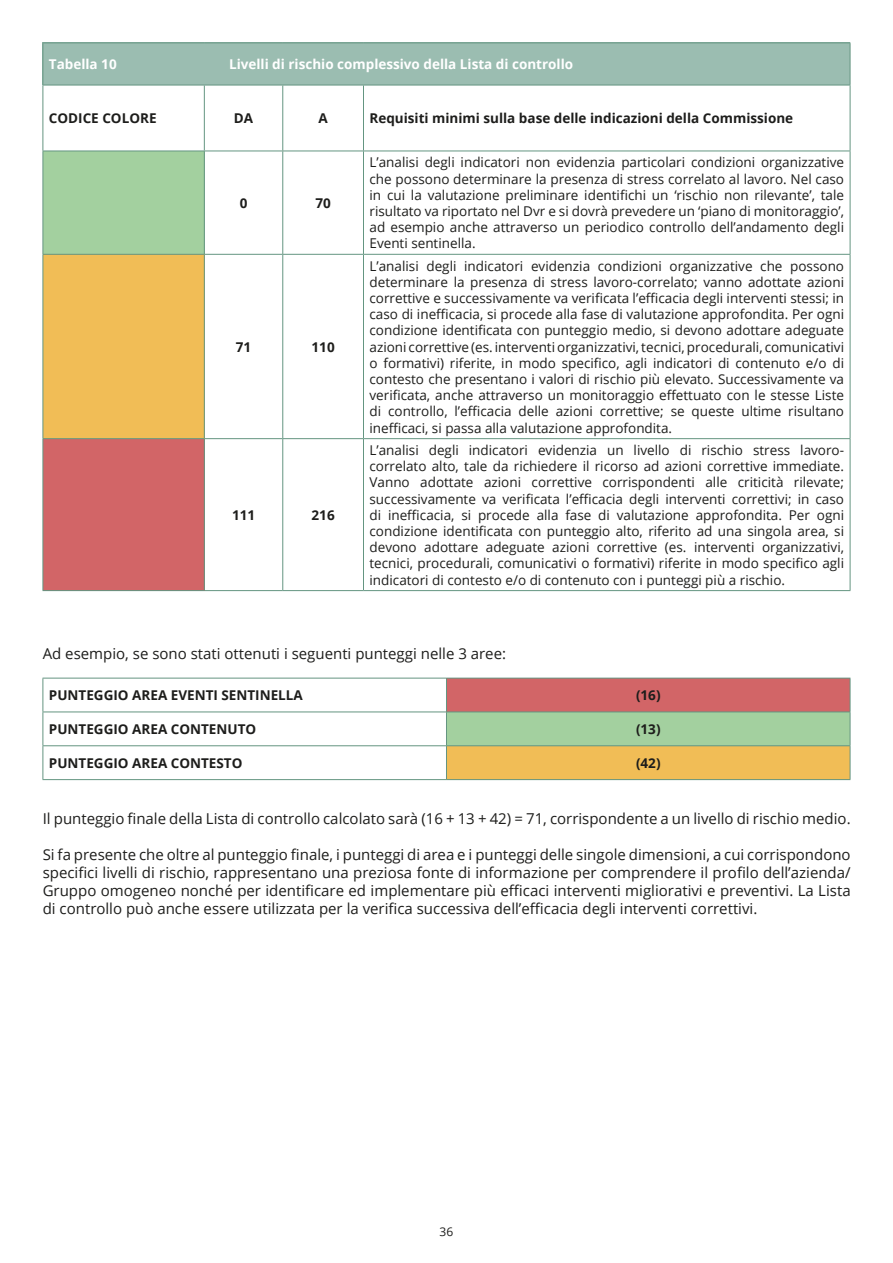
<style>
.page{position:relative;width:893px;height:1263px;background:#fff}
.page>*{position:absolute;margin:0;border:0;box-sizing:border-box;transform-origin:0 0}
.t1{font:15px/18px "Open Sans";color:#1d1d1b;text-align:justify}
.t2{font:13.5px/16.2px "Open Sans";color:#1d1d1b;text-align:justify}
.t3{font:700 13.5px "Open Sans";color:#1d1d1b}
.t4{font:700 13.5px "Open Sans";color:#fff}
.t5{font:12px "Open Sans";color:#1d1d1b}
</style>
<div class="page">
<div style="left:43px;top:43px;width:807px;height:42px;background:#9bbdb1"></div>
<svg style="left:283px;top:86px;width:567px;height:504px"></svg>
<div style="left:43px;top:151px;width:161px;height:103px;background:#a3d09f"></div>
<div style="left:43px;top:254px;width:161px;height:185px;background:#f1bd56"></div>
<div style="left:43px;top:439px;width:161px;height:152px;background:#d26567"></div>
<hr style="left:43px;top:43px;width:161px;height:1px;background:#649581">
<hr style="left:43px;top:43px;width:1px;height:42px;background:#649581">
<hr style="left:204px;top:43px;width:79px;height:1px;background:#649581">
<hr style="left:283px;top:43px;width:80px;height:1px;background:#649581">
<hr style="left:363px;top:43px;width:487px;height:1px;background:#649581">
<hr style="left:850px;top:43px;width:1px;height:42px;background:#649581">
<hr style="left:43px;top:85px;width:161px;height:1px;background:#649581">
<hr style="left:43px;top:85px;width:1px;height:66px;background:#649581">
<hr style="left:204px;top:85px;width:79px;height:1px;background:#649581">
<hr style="left:204px;top:85px;width:1px;height:66px;background:#649581">
<hr style="left:283px;top:85px;width:80px;height:1px;background:#649581">
<hr style="left:282px;top:85px;width:1px;height:66px;background:#649581">
<hr style="left:363px;top:85px;width:487px;height:1px;background:#649581">
<hr style="left:363px;top:85px;width:1px;height:66px;background:#649581">
<hr style="left:850px;top:85px;width:1px;height:66px;background:#649581">
<hr style="left:204px;top:151px;width:79px;height:1px;background:#649581">
<hr style="left:283px;top:151px;width:80px;height:1px;background:#649581">
<hr style="left:282px;top:151px;width:1px;height:103px;background:#649581">
<hr style="left:363px;top:151px;width:487px;height:1px;background:#649581">
<hr style="left:363px;top:151px;width:1px;height:103px;background:#649581">
<hr style="left:850px;top:151px;width:1px;height:103px;background:#649581">
<hr style="left:204px;top:254px;width:79px;height:1px;background:#649581">
<hr style="left:283px;top:254px;width:80px;height:1px;background:#649581">
<hr style="left:282px;top:255px;width:1px;height:183px;background:#649581">
<hr style="left:363px;top:254px;width:487px;height:1px;background:#649581">
<hr style="left:363px;top:255px;width:1px;height:183px;background:#649581">
<hr style="left:850px;top:255px;width:1px;height:183px;background:#649581">
<hr style="left:204px;top:438px;width:79px;height:1px;background:#649581">
<hr style="left:283px;top:438px;width:80px;height:1px;background:#649581">
<hr style="left:282px;top:439px;width:1px;height:151px;background:#649581">
<hr style="left:363px;top:438px;width:487px;height:1px;background:#649581">
<hr style="left:363px;top:439px;width:1px;height:151px;background:#649581">
<hr style="left:850px;top:439px;width:1px;height:151px;background:#649581">
<hr style="left:204px;top:590px;width:79px;height:1px;background:#649581">
<hr style="left:283px;top:590px;width:80px;height:1px;background:#649581">
<hr style="left:363px;top:590px;width:487px;height:1px;background:#649581">
<hr style="left:43px;top:151px;width:161px;height:1px;background:#649581">
<hr style="left:43px;top:151px;width:1px;height:103px;background:#649581">
<hr style="left:204px;top:151px;width:1px;height:103px;background:#649581">
<hr style="left:43px;top:254px;width:161px;height:1px;background:#649581">
<hr style="left:43px;top:255px;width:1px;height:183px;background:#649581">
<hr style="left:204px;top:255px;width:1px;height:183px;background:#649581">
<hr style="left:43px;top:438px;width:161px;height:1px;background:#649581">
<hr style="left:43px;top:439px;width:1px;height:151px;background:#649581">
<hr style="left:204px;top:439px;width:1px;height:151px;background:#649581">
<hr style="left:43px;top:590px;width:161px;height:1px;background:#649581">
<svg style="left:44px;top:712px;width:402px;height:35px"></svg>
<div style="left:446px;top:678px;width:404px;height:34px;background:#d26567"></div>
<div style="left:446px;top:712px;width:404px;height:34px;background:#a3d09f"></div>
<div style="left:446px;top:746px;width:404px;height:34px;background:#f1bd56"></div>
<hr style="left:43px;top:678px;width:403px;height:1px;background:#649581">
<hr style="left:43px;top:678px;width:1px;height:33px;background:#649581">
<hr style="left:43px;top:711px;width:403px;height:1px;background:#649581">
<hr style="left:43px;top:712px;width:1px;height:33px;background:#649581">
<hr style="left:43px;top:745px;width:403px;height:1px;background:#649581">
<hr style="left:43px;top:746px;width:1px;height:33px;background:#649581">
<hr style="left:43px;top:779px;width:403px;height:1px;background:#649581">
<hr style="left:446px;top:678px;width:404px;height:1px;background:#649581">
<hr style="left:446px;top:678px;width:1px;height:33px;background:#649581">
<hr style="left:850px;top:678px;width:1px;height:33px;background:#649581">
<hr style="left:446px;top:711px;width:404px;height:1px;background:#649581">
<hr style="left:446px;top:712px;width:1px;height:33px;background:#649581">
<hr style="left:850px;top:712px;width:1px;height:33px;background:#649581">
<hr style="left:446px;top:745px;width:404px;height:1px;background:#649581">
<hr style="left:446px;top:746px;width:1px;height:33px;background:#649581">
<hr style="left:850px;top:746px;width:1px;height:33px;background:#649581">
<hr style="left:446px;top:779px;width:404px;height:1px;background:#649581">
<p class="t4" style="left:49px;top:55px;width:69px">Tabella 10</p>
<p class="t4" style="left:229px;top:55px;width:346px">Livelli di rischio complessivo della Lista di controllo</p>
<p class="t3" style="left:49px;top:109px;width:109px">CODICE COLORE</p>
<p class="t3" style="left:234px;top:109px;width:21px">DA</p>
<p class="t3" style="left:318px;top:109px;width:11px">A</p>
<p class="t3" style="left:369px;top:109px;width:425px">Requisiti minimi sulla base delle indicazioni della Commissione</p>
<p class="t3" style="left:240px;top:193px;width:9px">0</p>
<p class="t3" style="left:315px;top:193px;width:17px">70</p>
<p class="t3" style="left:236px;top:337px;width:17px">71</p>
<p class="t3" style="left:312px;top:337px;width:25px">110</p>
<p class="t3" style="left:232px;top:505px;width:25px">111</p>
<p class="t3" style="left:312px;top:505px;width:25px">216</p>
<p class="t2" style="left:369px;top:154px;width:476px">L’analisi degli indicatori non evidenzia particolari condizioni organizzative che possono determinare la presenza di stress correlato al lavoro. Nel caso in cui la valutazione preliminare identifichi un ‘rischio non rilevante’, tale risultato va riportato nel Dvr e si dovrà prevedere un ‘piano di monitoraggio’, ad esempio anche attraverso un periodico controllo dell’andamento degli Eventi sentinella.</p>
<p class="t2" style="left:369px;top:257px;width:476px">L’analisi degli indicatori evidenzia condizioni organizzative che possono determinare la presenza di stress lavoro-correlato; vanno adottate azioni correttive e successivamente va verificata l’efficacia degli interventi stessi; in caso di inefficacia, si procede alla fase di valutazione approfondita. Per ogni condizione identificata con punteggio medio, si devono adottare adeguate azioni correttive (es. interventi organizzativi, tecnici, procedurali, comunicativi o formativi) riferite, in modo specifico, agli indicatori di contenuto e/o di contesto che presentano i valori di rischio più elevato. Successivamente va verificata, anche attraverso un monitoraggio effettuato con le stesse Liste di controllo, l’efficacia delle azioni correttive; se queste ultime risultano inefficaci, si passa alla valutazione approfondita.</p>
<p class="t2" style="left:369px;top:442px;width:476px">L’analisi degli indicatori evidenzia un livello di rischio stress lavoro&shy;correlato alto, tale da richiedere il ricorso ad azioni correttive immediate.<br>Vanno adottate azioni correttive corrispondenti alle criticità rilevate; successivamente va verificata l’efficacia degli interventi correttivi; in caso di inefficacia, si procede alla fase di valutazione approfondita. Per ogni condizione identificata con punteggio alto, riferito ad una singola area, si devono adottare adeguate azioni correttive (es. interventi organizzativi, tecnici, procedurali, comunicativi o formativi) riferite in modo specifico agli indicatori di contesto e/o di contenuto con i punteggi più a rischio.</p>
<p class="t1" style="left:43px;top:644px;width:465px">Ad esempio, se sono stati ottenuti i seguenti punteggi nelle 3 aree:</p>
<p class="t3" style="left:49px;top:686px;width:255px">PUNTEGGIO AREA EVENTI SENTINELLA</p>
<p class="t3" style="left:636px;top:686px;width:26px">(16)</p>
<p class="t3" style="left:49px;top:720px;width:209px">PUNTEGGIO AREA CONTENUTO</p>
<p class="t3" style="left:636px;top:720px;width:26px">(13)</p>
<p class="t3" style="left:49px;top:753px;width:195px">PUNTEGGIO AREA CONTESTO</p>
<p class="t3" style="left:636px;top:753px;width:26px">(42)</p>
<p class="t1" style="left:43px;top:809px;width:809px">Il punteggio finale della Lista di controllo calcolato sarà (16 + 13 + 42) = 71, corrispondente a un livello di rischio medio.</p>
<p class="t1" style="left:43px;top:845px;width:809px">Si fa presente che oltre al punteggio finale, i punteggi di area e i punteggi delle singole dimensioni, a cui corrispondono specifici livelli di rischio, rappresentano una preziosa fonte di informazione per comprendere il profilo dell’azienda/ Gruppo omogeneo nonché per identificare ed implementare più efficaci interventi migliorativi e preventivi. La Lista di controllo può anche essere utilizzata per la verifica successiva dell’efficacia degli interventi correttivi.</p>
<p class="t5" style="left:440px;top:1223px;width:15px">36</p>
</div>
